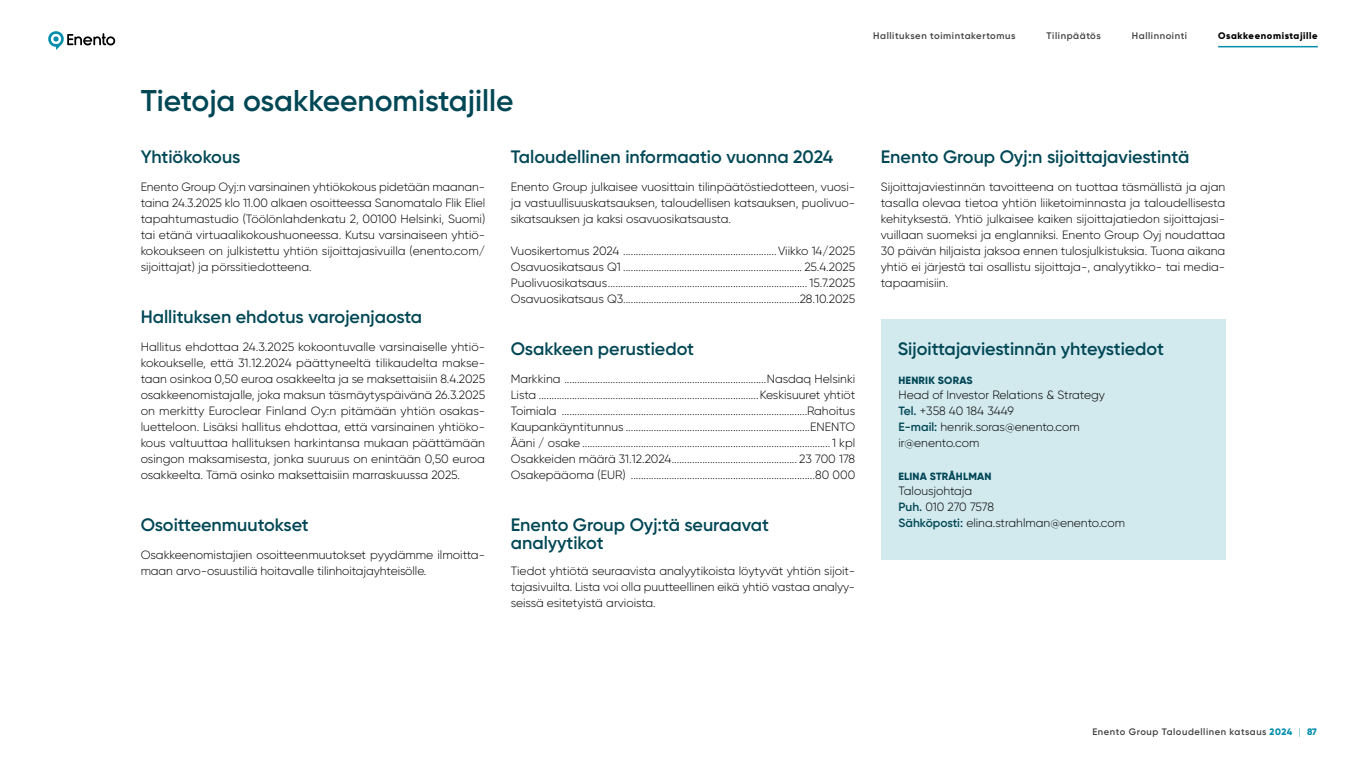
<style>
.page{position:relative;width:1366px;height:768px;background:#fff}
.page>*{position:absolute;margin:0;border:0;box-sizing:border-box;transform-origin:0 0}
.H2_Ocean_1{font:600 30px "Gilroy";color:#004755}
.H3_Ocean_1{font:600 18px/18px "Gilroy";color:#004755}
.P_12pt{font:300 12px/16px "Gilroy";color:#000;text-align:justify}
.P_12pt-2{font:300 12px "Gilroy";letter-spacing:-.02em;color:#000}
.H5_Ocean_1{font:800 10.5px "Gilroy";letter-spacing:.02em;color:#004755}
.t1{font:600 9.5px "Gilroy";letter-spacing:.06em;color:#404040}
.t2{font:800 9.5px "Gilroy";letter-spacing:.05em;color:#000}
.t3{font:600 9.4px "Gilroy";letter-spacing:.06em;color:#404040}
.s1{font-weight:600;color:#004755}
.s2{font-weight:800;color:#008eaa}
.s3{font-weight:300;color:#008eaa}
</style>
<div class="page">
<div style="left:881px;top:319px;width:344px;height:240px;background:#d2e9ee"></div>
<hr style="left:1218px;top:46px;width:100px;height:1px;background:#008eaa">
<svg style="left:48px;top:31px;width:67px;height:19px"></svg>
<p class="t1" style="left:873px;top:30px;width:144px">Hallituksen toimintakertomus</p>
<p class="t1" style="left:1047px;top:30px;width:56px">Tilinpäätös</p>
<p class="t1" style="left:1132px;top:30px;width:57px">Hallinnointi</p>
<p class="t2" style="left:1218px;top:30px;width:101px">Osakkeenomistajille</p>
<p class="H2_Ocean_1" style="left:141px;top:82px;width:374px">Tietoja osakkeenomistajille</p>
<p class="H3_Ocean_1" style="left:141px;top:148px;width:101px">Yhtiökokous</p>
<p class="P_12pt" style="left:141px;top:179px;width:346px">Enento Group Oyj:n varsinainen yhtiökokous pidetään maanan&shy;taina 24.3.2025 klo 11.00 alkaen osoitteessa Sanomatalo Flik Eliel tapahtumastudio (Töölönlahdenkatu 2, 00100 Helsinki, Suomi) tai etänä virtuaalikokoushuoneessa. Kutsu varsinaiseen yhtiö&shy;kokoukseen on julkistettu yhtiön sijoittajasivuilla (enento.com/ sijoittajat) ja pörssitiedotteena.</p>
<p class="H3_Ocean_1" style="left:141px;top:308px;width:283px">Hallituksen ehdotus varojenjaosta</p>
<p class="P_12pt" style="left:141px;top:339px;width:346px">Hallitus ehdottaa 24.3.2025 kokoontuvalle varsinaiselle yhtiö&shy;kokoukselle, että 31.12.2024 päättyneeltä tilikaudelta makse&shy;taan osinkoa 0,50 euroa osakkeelta ja se maksettaisiin 8.4.2025 osakkeenomistajalle, joka maksun täsmäytyspäivänä 26.3.2025 on merkitty Euroclear Finland Oy:n pitämään yhtiön osakas&shy;luetteloon. Lisäksi hallitus ehdottaa, että varsinainen yhtiöko&shy;kous valtuuttaa hallituksen harkintansa mukaan päättämään osingon maksamisesta, jonka suuruus on enintään 0,50 euroa osakkeelta. Tämä osinko maksettaisiin marraskuussa 2025.</p>
<p class="H3_Ocean_1" style="left:141px;top:516px;width:170px">Osoitteenmuutokset</p>
<p class="P_12pt" style="left:141px;top:547px;width:346px">Osakkeenomistajien osoitteenmuutokset pyydämme ilmoitta&shy;maan arvo-osuustiliä hoitavalle tilinhoitajayhteisölle.</p>
<p class="H3_Ocean_1" style="left:511px;top:148px;width:324px">Taloudellinen informaatio vuonna 2024</p>
<p class="P_12pt" style="left:511px;top:179px;width:346px">Enento Group julkaisee vuosittain tilinpäätöstiedotteen, vuosi&shy;ja vastuullisuuskatsauksen, taloudellisen katsauksen, puolivuo&shy;sikatsauksen ja kaksi osavuosikatsausta.</p>
<p class="P_12pt" style="left:511px;top:243px;width:346px">Vuosikertomus 2024 ............................................................Viikko 14/2025</p>
<p class="P_12pt" style="left:511px;top:259px;width:346px">Osavuosikatsaus Q1 ...................................................................... 25.4.2025</p>
<p class="P_12pt" style="left:511px;top:275px;width:346px">Puolivuosikatsaus.............................................................................. 15.7.2025</p>
<p class="P_12pt" style="left:511px;top:291px;width:346px">Osavuosikatsaus Q3.....................................................................28.10.2025</p>
<p class="H3_Ocean_1" style="left:511px;top:340px;width:185px">Osakkeen perustiedot</p>
<p class="P_12pt" style="left:511px;top:371px;width:346px">Markkina ...............................................................................Nasdaq Helsinki</p>
<p class="P_12pt" style="left:511px;top:387px;width:346px">Lista ......................................................................................Keskisuuret yhtiöt</p>
<p class="P_12pt" style="left:511px;top:403px;width:346px">Toimiala ................................................................................................Rahoitus</p>
<p class="P_12pt" style="left:511px;top:419px;width:346px">Kaupankäyntitunnus ........................................................................ENENTO</p>
<p class="P_12pt" style="left:511px;top:435px;width:346px">Ääni / osake .................................................................................................1 kpl</p>
<p class="P_12pt" style="left:511px;top:451px;width:346px">Osakkeiden määrä 31.12.2024................................................. 23 700 178</p>
<p class="P_12pt" style="left:511px;top:467px;width:346px">Osakepääoma (EUR) ........................................................................80 000</p>
<p class="H3_Ocean_1" style="left:511px;top:516px;width:260px">Enento Group Oyj:tä seuraavat analyytikot</p>
<p class="P_12pt" style="left:511px;top:563px;width:346px">Tiedot yhtiötä seuraavista analyytikoista löytyvät yhtiön sijoit&shy;tajasivuilta. Lista voi olla puutteellinen eikä yhtiö vastaa analyy&shy;seissä esitetyistä arvioista.</p>
<p class="H3_Ocean_1" style="left:881px;top:148px;width:310px">Enento Group Oyj:n sijoittajaviestintä</p>
<p class="P_12pt" style="left:881px;top:179px;width:346px">Sijoittajaviestinnän tavoitteena on tuottaa täsmällistä ja ajan tasalla olevaa tietoa yhtiön liiketoiminnasta ja taloudellisesta kehityksestä. Yhtiö julkaisee kaiken sijoittajatiedon sijoittajasi&shy;vuillaan suomeksi ja englanniksi. Enento Group Oyj noudattaa 30 päivän hiljaista jaksoa ennen tulosjulkistuksia. Tuona aikana yhtiö ei järjestä tai osallistu sijoittaja-, analyytikko- tai media&shy;tapaamisiin.</p>
<p class="H3_Ocean_1" style="left:898px;top:340px;width:268px">Sijoittajaviestinnän yhteystiedot</p>
<p class="H5_Ocean_1" style="left:898px;top:374px;width:76px">HENRIK SORAS</p>
<p class="P_12pt" style="left:898px;top:387px;width:208px">Head of Investor Relations &amp; Strategy</p>
<p class="P_12pt" style="left:898px;top:403px;width:117px"><span class="s1">Tel.</span> +358 40 184 3449</p>
<p class="P_12pt" style="left:898px;top:419px;width:183px"><span class="s1">E-mail:</span> henrik.soras@enento.com</p>
<p class="P_12pt" style="left:898px;top:435px;width:82px">ir@enento.com</p>
<p class="H5_Ocean_1" style="left:898px;top:470px;width:95px">ELINA STRÅHLMAN</p>
<p class="P_12pt" style="left:898px;top:483px;width:75px">Talousjohtaja</p>
<p class="P_12pt-2" style="left:898px;top:500px;width:97px"><span class="s1">Puh.</span> 010 270 7578</p>
<p class="P_12pt" style="left:898px;top:515px;width:228px"><span class="s1">Sähköposti:</span> elina.strahlman@enento.com</p>
<p class="t3" style="left:1092px;top:726px;width:226px">Enento Group Taloudellinen katsaus <span class="s2">2024</span> <span class="s3">|</span> <span class="s2">87</span></p>
</div>
